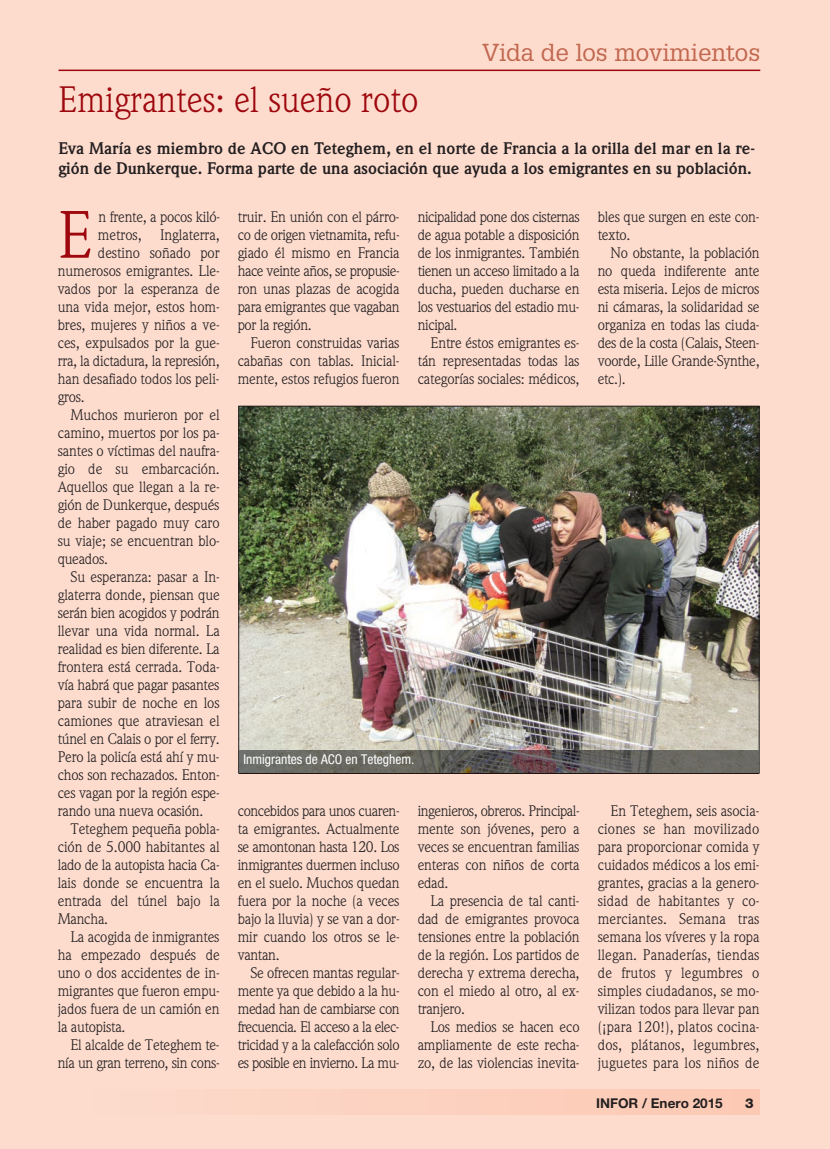
<style>
.page{position:relative;width:830px;height:1149px;background:#fff}
.page>*{position:absolute;margin:0;border:0;box-sizing:border-box;transform-origin:0 0}
.t1{font:65.55px "Weidemann Std";color:#9d070d}
.t2{font:36px "Weidemann Std";color:#9d070d}
.t3{font:24px "Glypha LT Std";color:#c26850}
.t4{font:700 16.5px/19.8px "Weidemann Std";color:#231f20}
.t5{font:15px/18px "Weidemann Std";letter-spacing:-.01em;color:#231f20;text-align:justify}
.t6{font:condensed 13.5px "Helvetica Neue";color:#fff}
.t7{font:700 13.5px "Helvetica Neue";color:#231f20}
.t8{font:800 13.5px "Helvetica Neue";color:#231f20}
</style>
<div class="page">
<div style="left:0;top:0;width:829px;height:1148px;background:#fddcce"></div>
<hr style="left:58px;top:70px;width:702px;height:1px;background:#9d070d">
<div style="left:58px;top:1089px;width:701px;height:25px;background:#fcd2c0"></div>
<img style="left:240px;top:407px;width:517px;height:342px">
<hr style="left:239px;top:772px;width:519px;height:1px;background:#221410">
<img style="left:239px;top:749px;width:519px;height:23px">
<h2 class="t2" style="left:58px;top:86px;width:362px">Emigrantes: el sueño roto</h2>
<h3 class="t3" style="left:482px;top:39px;width:279px">Vida de los movimientos</h3>
<p class="t4" style="left:58px;top:140px;width:698px">Eva María es miembro de ACO en Teteghem, en el norte de Francia a la orilla del mar en la re&shy;gión de Dunkerque. Forma parte de una asociación que ayuda a los emigrantes en su población.</p>
<h1 class="t1" style="left:58px;top:211px;width:37px">E</h1>
<p class="t5" style="left:98px;top:209px;width:123px">n frente, a pocos kiló-</p>
<p class="t5" style="left:98px;top:227px;width:123px">metros, Inglaterra,</p>
<p class="t5" style="left:98px;top:245px;width:123px">destino soñado por</p>
<p class="t5" style="left:58px;top:263px;width:163px">numerosos emigrantes. Lle-</p>
<p class="t5" style="left:58px;top:281px;width:163px">vados por la esperanza de</p>
<p class="t5" style="left:58px;top:299px;width:163px">una vida mejor, estos hom-</p>
<p class="t5" style="left:58px;top:317px;width:163px">bres, mujeres y niños a ve-</p>
<p class="t5" style="left:58px;top:335px;width:163px">ces, expulsados por la gue-</p>
<p class="t5" style="left:58px;top:353px;width:163px">rra, la dictadura, la represión,</p>
<p class="t5" style="left:58px;top:371px;width:163px">han desafiado todos los peli-</p>
<p class="t5" style="left:58px;top:389px;width:29px">gros.</p>
<p class="t5" style="left:70px;top:407px;width:151px">Muchos murieron por el</p>
<p class="t5" style="left:58px;top:425px;width:163px">camino, muertos por los pa-</p>
<p class="t5" style="left:58px;top:443px;width:163px">santes o víctimas del naufra-</p>
<p class="t5" style="left:58px;top:461px;width:163px">gio de su embarcación.</p>
<p class="t5" style="left:58px;top:479px;width:163px">Aquellos que llegan a la re-</p>
<p class="t5" style="left:58px;top:497px;width:163px">gión de Dunkerque, después</p>
<p class="t5" style="left:58px;top:515px;width:163px">de haber pagado muy caro</p>
<p class="t5" style="left:58px;top:533px;width:163px">su viaje; se encuentran blo-</p>
<p class="t5" style="left:58px;top:551px;width:52px">queados.</p>
<p class="t5" style="left:70px;top:569px;width:151px">Su esperanza: pasar a In-</p>
<p class="t5" style="left:58px;top:587px;width:163px">glaterra donde, piensan que</p>
<p class="t5" style="left:58px;top:605px;width:163px">serán bien acogidos y podrán</p>
<p class="t5" style="left:58px;top:623px;width:163px">llevar una vida normal. La</p>
<p class="t5" style="left:58px;top:641px;width:163px">realidad es bien diferente. La</p>
<p class="t5" style="left:58px;top:659px;width:163px">frontera está cerrada. Toda-</p>
<p class="t5" style="left:58px;top:677px;width:163px">vía habrá que pagar pasantes</p>
<p class="t5" style="left:58px;top:695px;width:163px">para subir de noche en los</p>
<p class="t5" style="left:58px;top:713px;width:163px">camiones que atraviesan el</p>
<p class="t5" style="left:58px;top:731px;width:163px">túnel en Calais o por el ferry.</p>
<p class="t5" style="left:58px;top:749px;width:163px">Pero la policía está ahí y mu-</p>
<p class="t5" style="left:58px;top:767px;width:163px">chos son rechazados. Enton-</p>
<p class="t5" style="left:58px;top:785px;width:163px">ces vagan por la región espe-</p>
<p class="t5" style="left:58px;top:803px;width:147px">rando una nueva ocasión.</p>
<p class="t5" style="left:70px;top:821px;width:150px">Teteghem pequeña pobla-</p>
<p class="t5" style="left:58px;top:839px;width:163px">ción de 5.000 habitantes al</p>
<p class="t5" style="left:58px;top:857px;width:163px">lado de la autopista hacia Ca-</p>
<p class="t5" style="left:58px;top:875px;width:163px">lais donde se encuentra la</p>
<p class="t5" style="left:58px;top:893px;width:163px">entrada del túnel bajo la</p>
<p class="t5" style="left:58px;top:911px;width:52px">Mancha.</p>
<p class="t5" style="left:70px;top:929px;width:150px">La acogida de inmigrantes</p>
<p class="t5" style="left:58px;top:947px;width:163px">ha empezado después de</p>
<p class="t5" style="left:58px;top:965px;width:163px">uno o dos accidentes de in-</p>
<p class="t5" style="left:58px;top:983px;width:163px">migrantes que fueron empu-</p>
<p class="t5" style="left:58px;top:1001px;width:163px">jados fuera de un camión en</p>
<p class="t5" style="left:58px;top:1019px;width:69px">la autopista.</p>
<p class="t5" style="left:70px;top:1037px;width:150px">El alcalde de Teteghem te-</p>
<p class="t5" style="left:58px;top:1055px;width:163px">nía un gran terreno, sin cons-</p>
<p class="t5" style="left:237px;top:209px;width:163px">truir. En unión con el párro&shy;co de origen vietnamita, refu&shy;giado él mismo en Francia hace veinte años, se propusie&shy;ron unas plazas de acogida para emigrantes que vagaban por la región.</p>
<p class="t5" style="left:237px;top:335px;width:163px;text-indent:13px">Fueron construidas varias cabañas con tablas. Inicial&shy;mente, estos refugios fueron</p>
<p class="t5" style="left:417px;top:209px;width:163px">nicipalidad pone dos cisternas de agua potable a disposición de los inmigrantes. También tienen un acceso limitado a la ducha, pueden ducharse en los vestuarios del estadio mu&shy;nicipal.</p>
<p class="t5" style="left:417px;top:335px;width:163px;text-indent:13px">Entre éstos emigrantes es&shy;tán representadas todas las categorías sociales: médicos,</p>
<p class="t5" style="left:597px;top:209px;width:163px">bles que surgen en este con&shy;texto.</p>
<p class="t5" style="left:597px;top:245px;width:163px;text-indent:13px">No obstante, la población no queda indiferente ante esta miseria. Lejos de micros ni cámaras, la solidaridad se organiza en todas las ciuda&shy;des de la costa (Calais, Steen&shy;voorde, Lille Grande-Synthe, etc.).</p>
<p class="t6" style="left:243px;top:754px;width:172px">Inmigrantes de ACO en Teteghem.</p>
<p class="t5" style="left:237px;top:803px;width:163px">concebidos para unos cuaren&shy;ta emigrantes. Actualmente se amontonan hasta 120. Los inmigrantes duermen incluso en el suelo. Muchos quedan fuera por la noche (a veces bajo la lluvia) y se van a dor&shy;mir cuando los otros se le&shy;vantan.</p>
<p class="t5" style="left:237px;top:965px;width:163px;text-indent:13px">Se ofrecen mantas regular&shy;mente ya que debido a la hu&shy;medad han de cambiarse con frecuencia. El acceso a la elec&shy;tricidad y a la calefacción solo es posible en invierno. La mu-</p>
<p class="t5" style="left:417px;top:803px;width:163px">ingenieros, obreros. Principal&shy;mente son jóvenes, pero a veces se encuentran familias enteras con niños de corta edad.</p>
<p class="t5" style="left:417px;top:893px;width:163px;text-indent:13px">La presencia de tal canti&shy;dad de emigrantes provoca tensiones entre la población de la región. Los partidos de derecha y extrema derecha, con el miedo al otro, al ex&shy;tranjero.</p>
<p class="t5" style="left:417px;top:1019px;width:163px;text-indent:13px">Los medios se hacen eco ampliamente de este recha&shy;zo, de las violencias inevita-</p>
<p class="t5" style="left:597px;top:803px;width:163px;text-indent:13px">En Teteghem, seis asocia&shy;ciones se han movilizado para proporcionar comida y cuidados médicos a los emi&shy;grantes, gracias a la genero&shy;sidad de habitantes y co&shy;merciantes. Semana tras semana los víveres y la ropa llegan. Panaderías, tiendas de frutos y legumbres o simples ciudadanos, se mo&shy;vilizan todos para llevar pan (¡para 120!), platos cocina&shy;dos, plátanos, legumbres, juguetes para los niños de</p>
<p class="t7" style="left:595px;top:1097px;width:128px">INFOR / Enero 2015</p>
<p class="t8" style="left:745px;top:1097px;width:10px">3</p>
</div>
